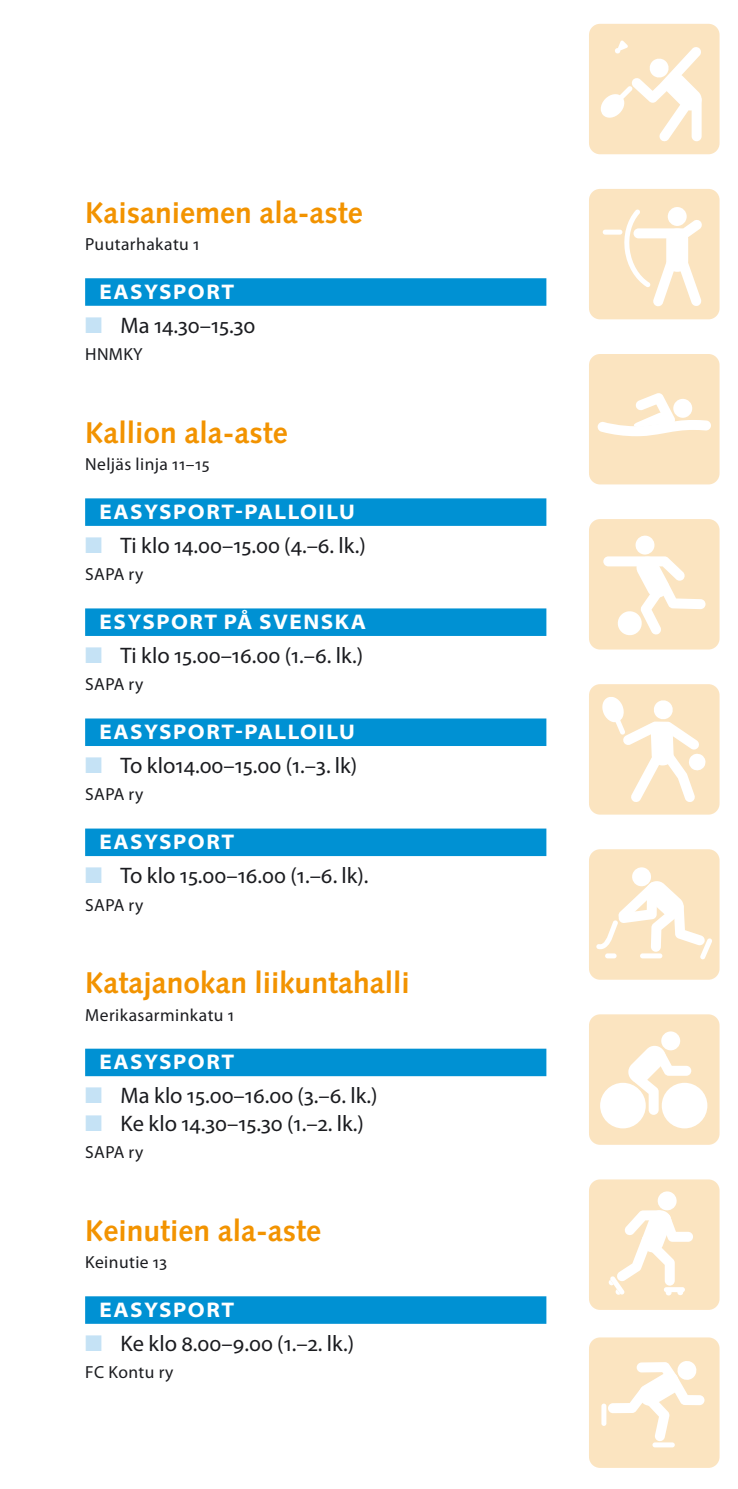
<style>
.page{position:relative;width:738px;height:1489px;background:#fff}
.page>*{position:absolute;margin:0;border:0;box-sizing:border-box;transform-origin:0 0}
.t1{font:700 30px "Syntax LT Std";color:#f29300}
.t2{font:22.5px "Myriad Pro";color:#1b1c20}
.t3{font:700 semi-expanded 21.25px "Myriad Pro";letter-spacing:.07em;color:#fff}
.t4{font:17.5px "Myriad Pro";letter-spacing:.025em;color:#1b1c20}
.s1{color:#c5e2f5}
</style>
<div class="page">
<div style="left:588px;top:1014px;width:131px;height:130px;background:#fbe4c0;border-radius:11px"></div>
<div style="left:660px;top:1031px;width:19px;height:19px;background:#fff;border-radius:50%"></div>
<svg style="left:628px;top:1044px;width:62px;height:70px"></svg>
<div style="left:599px;top:1082px;width:46px;height:46px;background:#fff;border-radius:50%"></div>
<div style="left:661px;top:1082px;width:45px;height:46px;background:#fff;border-radius:50%"></div>
<div style="left:588px;top:354px;width:131px;height:130px;background:#fbe4c0;border-radius:11px"></div>
<svg style="left:597px;top:393px;width:113px;height:43px"></svg>
<div style="left:588px;top:189px;width:131px;height:130px;background:#fbe4c0;border-radius:11px"></div>
<svg style="left:667px;top:207px;width:19px;height:19px"></svg>
<div style="left:602px;top:230px;width:20px;height:5px;background:#fff;border-radius:2px"></div>
<svg style="left:622px;top:209px;width:80px;height:98px"></svg>
<div style="left:588px;top:849px;width:131px;height:130px;background:#fbe4c0;border-radius:11px"></div>
<svg style="left:596px;top:867px;width:115px;height:92px"></svg>
<div style="left:588px;top:1179px;width:131px;height:130px;background:#fbe4c0;border-radius:11px"></div>
<svg style="left:608px;top:1191px;width:84px;height:104px"></svg>
<div style="left:588px;top:1337px;width:131px;height:130px;background:#fbe4c0;border-radius:11px"></div>
<svg style="left:608px;top:1361px;width:96px;height:80px"></svg>
<div style="left:652px;top:1442px;width:22px;height:5px;background:#fff;border-radius:2px"></div>
<div style="left:601px;top:1403px;width:5px;height:22px;background:#fff;border-radius:2px"></div>
<div style="left:588px;top:519px;width:131px;height:130px;background:#fbe4c0;border-radius:11px"></div>
<svg style="left:603px;top:535px;width:102px;height:100px"></svg>
<div style="left:588px;top:684px;width:131px;height:130px;background:#fbe4c0;border-radius:11px"></div>
<svg style="left:602px;top:697px;width:103px;height:105px"></svg>
<div style="left:588px;top:24px;width:131px;height:130px;background:#fbe4c0;border-radius:11px"></div>
<svg style="left:600px;top:40px;width:102px;height:102px"></svg>
<div style="left:85px;top:278px;width:461px;height:28px;background:#0091d3"></div>
<div style="left:85px;top:498px;width:461px;height:28px;background:#0091d3"></div>
<div style="left:85px;top:608px;width:461px;height:28px;background:#0091d3"></div>
<div style="left:85px;top:718px;width:461px;height:28px;background:#0091d3"></div>
<div style="left:85px;top:828px;width:461px;height:28px;background:#0091d3"></div>
<div style="left:85px;top:1048px;width:461px;height:28px;background:#0091d3"></div>
<div style="left:85px;top:1296px;width:461px;height:27px;background:#0091d3"></div>
<h1 class="t1" style="left:85px;top:195px;width:279px">Kaisaniemen ala-aste</h1>
<p class="t4" style="left:85px;top:235px;width:116px">Puutarhakatu 1</p>
<p class="t3" style="left:99px;top:280px;width:136px">EASYSPORT</p>
<p class="t2" style="left:85px;top:313px;width:172px"><span class="s1">■</span> Ma 14.30–15.30</p>
<p class="t4" style="left:85px;top:345px;width:59px">HNMKY</p>
<h1 class="t1" style="left:85px;top:415px;width:204px">Kallion ala-aste</h1>
<p class="t4" style="left:85px;top:455px;width:126px">Neljäs linja 11–15</p>
<p class="t3" style="left:99px;top:500px;width:256px">EASYSPORT-PALLOILU</p>
<p class="t2" style="left:85px;top:533px;width:282px"><span class="s1">■</span> Ti klo 14.00–15.00 (4.–6. lk.)</p>
<p class="t4" style="left:85px;top:565px;width:60px">SAPA ry</p>
<p class="t3" style="left:99px;top:610px;width:268px">ESYSPORT PÅ SVENSKA</p>
<p class="t2" style="left:85px;top:643px;width:279px"><span class="s1">■</span> Ti klo 15.00–16.00 (1.–6. lk.)</p>
<p class="t4" style="left:85px;top:675px;width:60px">SAPA ry</p>
<p class="t3" style="left:99px;top:720px;width:256px">EASYSPORT-PALLOILU</p>
<p class="t2" style="left:85px;top:753px;width:273px"><span class="s1">■</span> To klo14.00–15.00 (1.–3. lk)</p>
<p class="t4" style="left:85px;top:785px;width:60px">SAPA ry</p>
<p class="t3" style="left:99px;top:830px;width:136px">EASYSPORT</p>
<p class="t2" style="left:85px;top:863px;width:285px"><span class="s1">■</span> To klo 15.00–16.00 (1.–6. lk).</p>
<p class="t4" style="left:85px;top:895px;width:60px">SAPA ry</p>
<h1 class="t1" style="left:85px;top:965px;width:326px">Katajanokan liikuntahalli</h1>
<p class="t4" style="left:85px;top:1005px;width:150px">Merikasarminkatu 1</p>
<p class="t3" style="left:99px;top:1050px;width:136px">EASYSPORT</p>
<p class="t2" style="left:85px;top:1083px;width:294px"><span class="s1">■</span> Ma klo 15.00–16.00 (3.–6. lk.)</p>
<p class="t2" style="left:85px;top:1110px;width:280px"><span class="s1">■</span> Ke klo 14.30–15.30 (1.–2. lk.)</p>
<p class="t4" style="left:85px;top:1142px;width:60px">SAPA ry</p>
<h1 class="t1" style="left:85px;top:1213px;width:237px">Keinutien ala-aste</h1>
<p class="t4" style="left:85px;top:1252px;width:83px">Keinutie 13</p>
<p class="t3" style="left:99px;top:1297px;width:136px">EASYSPORT</p>
<p class="t2" style="left:85px;top:1330px;width:270px"><span class="s1">■</span> Ke klo 8.00–9.00 (1.–2. lk.)</p>
<p class="t4" style="left:85px;top:1362px;width:90px">FC Kontu ry</p>
</div>
